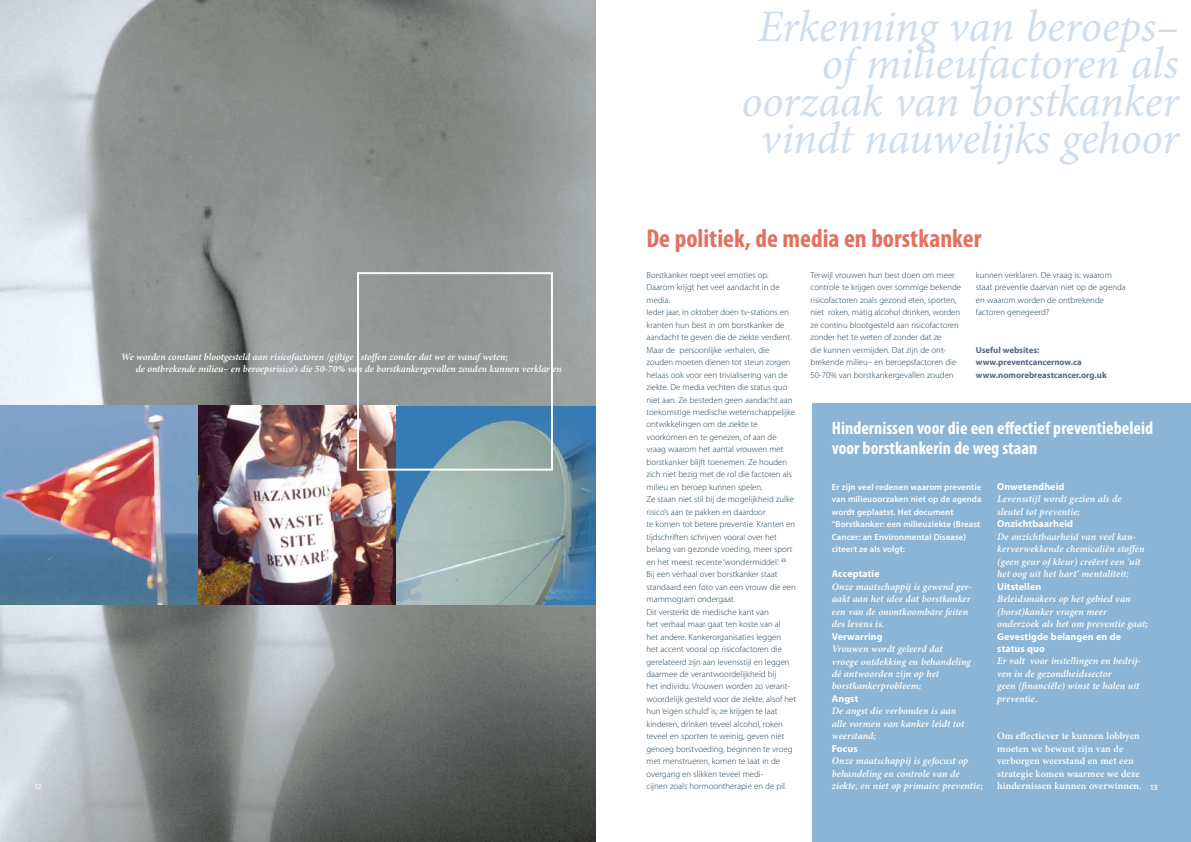
<style>
.page{position:relative;width:1191px;height:842px;background:#fff}
.page>*{position:absolute;margin:0;border:0;box-sizing:border-box;transform-origin:0 0}
.t1{font:italic 45px/37.4px "Minion Pro";letter-spacing:-.01em;color:#d0deec;text-align:right}
.t2{font:700 condensed 26px "Myriad Pro";color:#e27161}
.t3{font:700 condensed 18px/20px "Myriad Pro";color:#fff}
.t4{font:italic 600 10px/12.5px "Minion Pro";letter-spacing:.005em;color:#fff}
.t5{font:600 10px/12.5px "Minion Pro";letter-spacing:.01em;color:#fff}
.t6{font:italic 600 9.8px/12.5px "Minion Pro";letter-spacing:-.005em;color:#fff}
.t7{font:300 8.8px/12.5px "Myriad Pro";color:#1d3f53}
.t8{font:600 8.8px/12.5px "Myriad Pro";letter-spacing:.01em;color:#fff}
.t9{font:700 8.8px/12.5px "Myriad Pro";color:#59697b}
.t10{font:600 8px "Myriad Pro";color:#ecedef}
.t11{font:600 8px "Myriad Pro";color:#fff}
.s1{font-family:"Myriad Pro";font-weight:700;font-style:normal}
</style>
<div class="page">
<img style="left:0;top:0;width:595px;height:842px">
<img style="left:0;top:406px;width:595px;height:199px">
<img style="left:198px;top:406px;width:199px;height:198px">
<div style="left:812px;top:403px;width:379px;height:439px;background:#8cb5d5"></div>
<div style="left:357px;top:272px;width:196px;height:199px;border:2px solid #fff"></div>
<svg style="left:47px;top:555px;width:8px;height:6px"></svg>
<p class="t1" style="left:741px;top:8px;width:439px">Erkenning van beroeps– of milieufactoren als oorzaak van borstkanker vindt nauwelijks gehoor</p>
<p class="t2" style="left:646px;top:222px;width:336px">De politiek, de media en borstkanker</p>
<p class="t7" style="left:646px;top:269px;width:151px">Borstkanker roept veel emoties op.<br>Daarom krijgt het veel aandacht in de media.<br>Ieder jaar, in oktober doen tv-stations en kranten hun best in om borstkanker de aandacht te geven die de ziekte verdient.<br>Maar de persoonlijke verhalen, die zouden moeten dienen tot steun zorgen helaas ook voor een trivialisering van de ziekte. De media vechten die status quo niet aan. Ze besteden geen aandacht aan toekomstige medische wetenschappelijke ontwikkelingen om de ziekte te voorkomen en te genezen, of aan de vraag waarom het aantal vrouwen met borstkanker blijft toenemen. Ze houden zich niet bezig met de rol die factoren als milieu en beroep kunnen spelen.<br>Ze staan niet stil bij de mogelijkheid zulke risico’s aan te pakken en daardoor<br>te komen tot betere preventie. Kranten en tijdschriften schrijven vooral over het belang van gezonde voeding, meer sport en het meest recente ‘wondermiddel’. <sup>35<br></sup>Bij een verhaal over borstkanker staat standaard een foto van een vrouw die een mammogram ondergaat.<br>Dit versterkt de medische kant van<br>het verhaal maar gaat ten koste van al<br>het andere. Kankerorganisaties leggen<br>het accent vooral op risicofactoren die gerelateerd zijn aan levensstijl en leggen daarmee de verantwoordelijkheid bij<br>het individu. Vrouwen worden zo verant&shy;woordelijk gesteld voor de ziekte, alsof het hun ‘eigen schuld’ is; ze krijgen te laat kinderen, drinken teveel alcohol, roken teveel en sporten te weinig, geven niet genoeg borstvoeding, beginnen te vroeg met menstrueren, komen te laat in de overgang en slikken teveel medi-<br>cijnen zoals hormoontherapie en de pil.</p>
<p class="t7" style="left:810px;top:268px;width:152px">Terwijl vrouwen hun best doen om meer controle te krijgen over sommige bekende risicofactoren zoals gezond eten, sporten, niet roken, matig alcohol drinken, worden ze continu blootgesteld aan risicofactoren zonder het te weten of zonder dat ze<br>die kunnen vermijden. Dat zijn de ont&shy;brekende milieu– en beroepsfactoren die 50-70% van borstkankergevallen zouden</p>
<p class="t7" style="left:976px;top:268px;width:151px">kunnen verklaren. De vraag is: waarom staat preventie daarvan niet op de agenda en waarom worden de ontbrekende factoren genegeerd?</p>
<p class="t9" style="left:976px;top:343px;width:132px">Useful websites: www.preventcancernow.ca www.nomorebreastcancer.org.uk</p>
<p class="t6" style="left:136px;top:351px;width:428px;text-indent:-14px">We worden constant blootgesteld aan risicofactoren /giftige stoffen zonder dat we er vanaf weten;<br>de ontbrekende milieu– en beroepsrisico’s die 50-70% van de borstkankergevallen zouden kunnen verklar en</p>
<p class="t3" style="left:831px;top:417px;width:323px">Hindernissen voor die een effectief preventiebeleid voor borstkankerin de weg staan</p>
<p class="t4" style="left:997px;top:481px;width:152px"><span class="s1">Onwetendheid<br></span>Levensstijl wordt gezien als de sleutel tot preventie;<br><span class="s1">Onzichtbaarheid<br></span>De onzichtbaarheid van veel kan&shy;kerverwekkende chemicaliën stoffen (geen geur of kleur) creëert een ‘uit het oog uit het hart’ mentaliteit;<br><span class="s1">Uitstellen<br></span>Beleidsmakers op het gebied van (borst)kanker vragen meer onderzoek als het om preventie gaat;<br><span class="s1">Gevestigde belangen en de status quo<br></span>Er valt voor instellingen en bedrij&shy;ven in de gezondheidssector<br>geen (financiële) winst te halen uit preventie.</p>
<p class="t5" style="left:997px;top:730px;width:146px">Om effectiever te kunnen lobbyen moeten we bewust zijn van de verborgen weerstand en met een strategie komen waarmee we deze hindernissen kunnen overwinnen.</p>
<p class="t8" style="left:831px;top:480px;width:151px">Er zijn veel redenen waarom preventie van milieuoorzaken niet op de agenda wordt geplaatst. Het document “Borstkanker: een milieuziekte (Breast Cancer: an Environmental Disease) citeert ze als volgt:</p>
<p class="t4" style="left:831px;top:568px;width:153px"><span class="s1">Acceptatie<br></span>Onze maatschappij is gewend ger&shy;aakt aan het idee dat borstkanker een van de onontkoombare feiten des levens is.<br><span class="s1">Verwarring<br></span>Vrouwen wordt geleerd dat<br>vroege ontdekking en behandeling<br>dé antwoorden zijn op het borstkankerprobleem;<br><span class="s1">Angst<br></span>De angst die verbonden is aan<br>alle vormen van kanker leidt tot weerstand;<br><span class="s1">Focus<br></span>Onze maatschappij is gefocust op behandeling en controle van de ziekte, en niet op primaire preventie;</p>
<p class="t10" style="left:34px;top:781px;width:9px">12</p>
<p class="t11" style="left:1149px;top:782px;width:9px">13</p>
</div>
